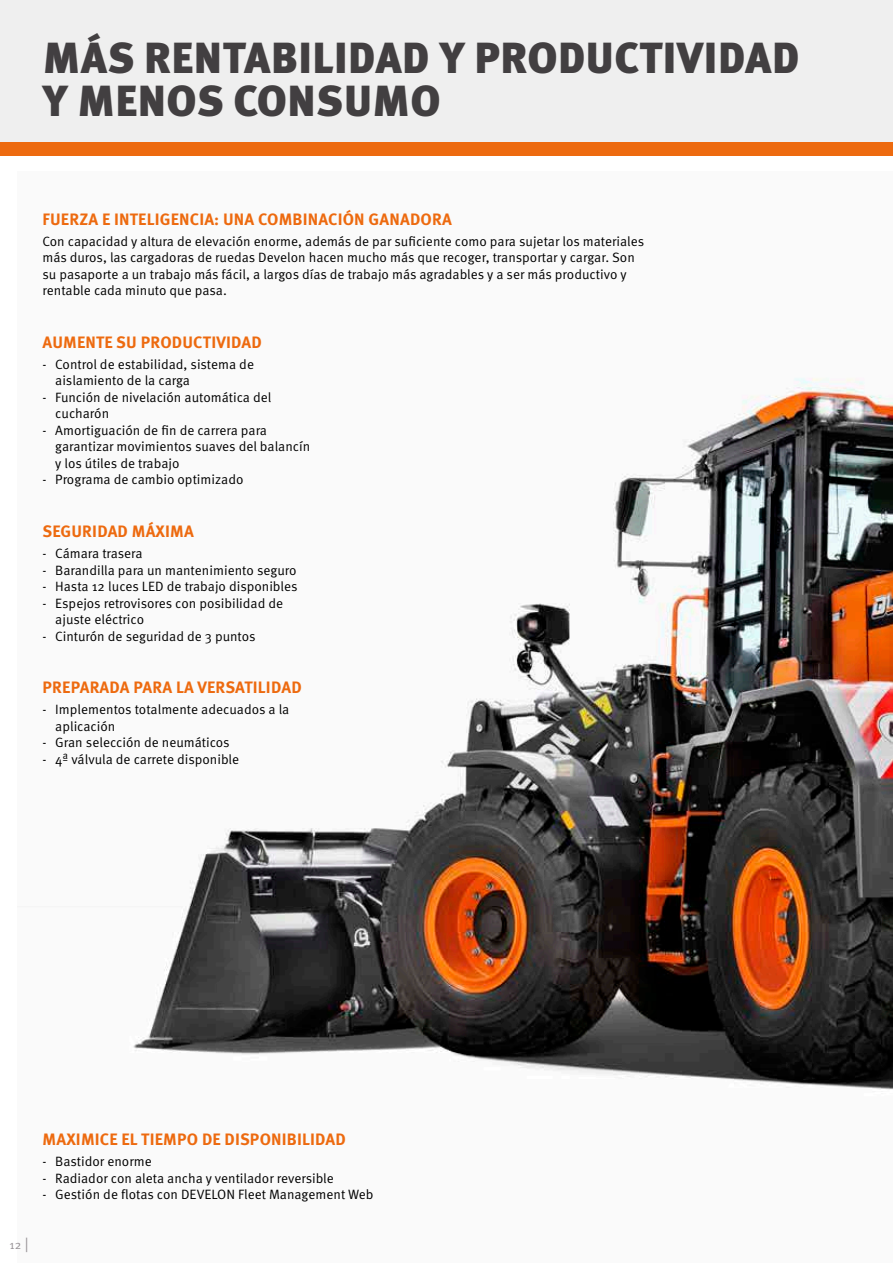
<style>
.page{position:relative;width:893px;height:1263px;background:#fff}
.page>*{position:absolute;margin:0;border:0;box-sizing:border-box;transform-origin:0 0}
.t1{font:900 43.5px/43.5px "Meta Pro";letter-spacing:.01em;color:#423f41}
.t2{font:700 16.5px "Meta Pro";letter-spacing:.01em;color:#ed6a0f}
.t3{font:13.5px/16.5px "Meta Pro Norm";color:#000}
.t4{font:12px "Meta Pro Norm";color:#979296}
.s1{font-size:15px}
</style>
<div class="page">
<img style="left:133px;top:378px;width:760px;height:712px">
<div style="left:0;top:141px;width:893px;height:15px;background:#ed6a0f"></div>
<div style="left:0;top:0;width:893px;height:141px;background:#efefef"></div>
<h1 class="t1" style="left:43px;top:34px;width:758px">MÁS RENTABILIDAD Y PRODUCTIVIDAD<br>Y MENOS CONSUMO</h1>
<p class="t2" style="left:43px;top:206px;width:411px">FUERZA E INTELIGENCIA: UNA COMBINACIÓN GANADORA</p>
<p class="t3" style="left:43px;top:232px;width:603px">Con capacidad y altura de elevación enorme, además de par suficiente como para sujetar los materiales más duros, las cargadoras de ruedas Develon hacen mucho más que recoger, transportar y cargar. Son su pasaporte a un trabajo más fácil, a largos días de trabajo más agradables y a ser más productivo y rentable cada minuto que pasa.</p>
<p class="t2" style="left:43px;top:329px;width:221px">AUMENTE SU PRODUCTIVIDAD</p>
<p class="t3" style="left:55px;top:355px;width:200px;text-indent:-13px">- Control de estabilidad, sistema de aislamiento de la carga</p>
<p class="t3" style="left:55px;top:388px;width:218px;text-indent:-13px">- Función de nivelación automática del cucharón</p>
<p class="t3" style="left:55px;top:421px;width:257px;text-indent:-13px">- Amortiguación de fin de carrera para garantizar movimientos suaves del balancín y los útiles de trabajo</p>
<p class="t3" style="left:43px;top:471px;width:202px">- Programa de cambio optimizado</p>
<p class="t2" style="left:43px;top:519px;width:153px">SEGURIDAD MÁXIMA</p>
<p class="t3" style="left:43px;top:544px;width:102px">- Cámara trasera</p>
<p class="t3" style="left:43px;top:561px;width:256px">- Barandilla para un mantenimiento seguro</p>
<p class="t3" style="left:43px;top:577px;width:257px">- Hasta 12 luces LED de trabajo disponibles</p>
<p class="t3" style="left:55px;top:594px;width:229px;text-indent:-13px">- Espejos retrovisores con posibilidad de ajuste eléctrico</p>
<p class="t3" style="left:43px;top:627px;width:215px">- Cinturón de seguridad de 3 puntos</p>
<p class="t2" style="left:43px;top:675px;width:261px">PREPARADA PARA LA VERSATILIDAD</p>
<p class="t3" style="left:55px;top:700px;width:236px;text-indent:-13px">- Implementos totalmente adecuados a la aplicación</p>
<p class="t3" style="left:43px;top:733px;width:189px">- Gran selección de neumáticos</p>
<p class="t3" style="left:43px;top:750px;width:198px">- 4ª válvula de carrete disponible</p>
<p class="t4" style="left:10px;top:1235px;width:21px">12 <span class="s1">|</span></p>
<p class="t2" style="left:43px;top:1127px;width:305px">MAXIMICE EL TIEMPO DE DISPONIBILIDAD</p>
<p class="t3" style="left:43px;top:1152px;width:111px">- Bastidor enorme</p>
<p class="t3" style="left:43px;top:1169px;width:293px">- Radiador con aleta ancha y ventilador reversible</p>
<p class="t3" style="left:43px;top:1185px;width:333px">- Gestión de flotas con DEVELON Fleet Management Web</p>
</div>
